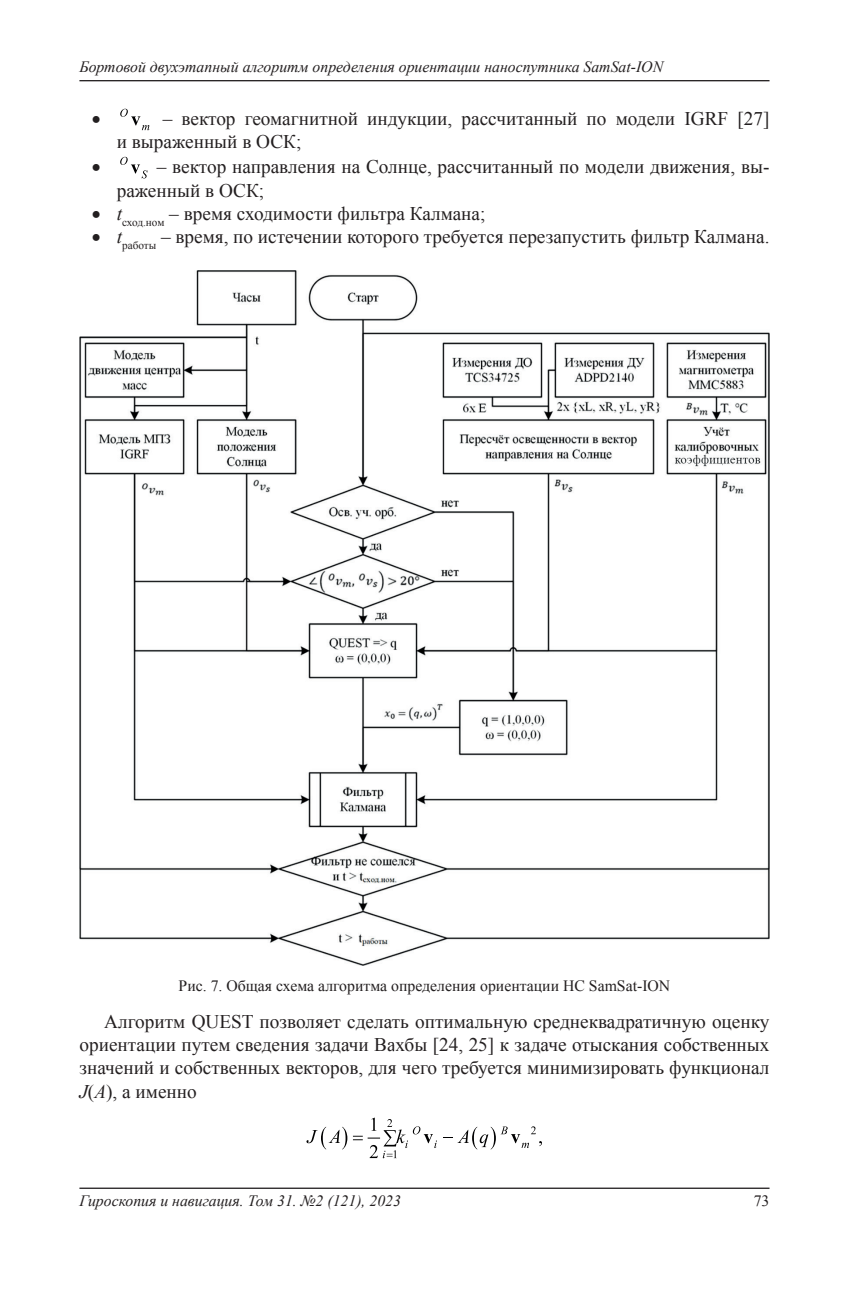
<style>
.page{position:relative;width:844px;height:1290px;background:#fff}
.page>*{position:absolute;margin:0;border:0;box-sizing:border-box;transform-origin:0 0}
.t1{font:19.25px/23.1px "Times New Roman";color:#231f20}
.t2{font:19.25px "Symbol";color:#231f20}
.t3{font:italic 15.75px "Times New Roman";color:#231f20}
.t4{font:15.75px "Times New Roman";color:#231f20}
.s1{font-style:italic}
.s2{color:#fff}
</style>
<div class="page">
<hr style="left:79px;top:80px;width:690px;height:1px;background:#231f20">
<hr style="left:79px;top:1187px;width:690px;height:2px;background:#231f20">
<svg style="left:120px;top:109px;width:29px;height:21px"></svg>
<svg style="left:120px;top:157px;width:28px;height:21px"></svg>
<svg style="left:353px;top:1136px;width:9px;height:4px"></svg>
<svg style="left:306px;top:1126px;width:41px;height:23px"></svg>
<svg style="left:368px;top:1117px;width:69px;height:41px"></svg>
<svg style="left:443px;top:1126px;width:99px;height:23px"></svg>
<img style="left:79px;top:270px;width:690px;height:695px">
<p class="t3" style="left:79px;top:56px;width:585px">Бортовой двухэтапный алгоритм определения ориентации наноспутника SamSat-ION</p>
<p class="t2" style="left:92px;top:106px;width:10px">•</p>
<p class="t1" style="left:117px;top:107px;width:654px;text-indent:46px">– вектор геомагнитной индукции, рассчитанный по модели IGRF [27] и выраженный в ОСК;</p>
<p class="t2" style="left:92px;top:154px;width:10px">•</p>
<p class="t1" style="left:117px;top:155px;width:654px;text-indent:40px">– вектор направления на Солнце, рассчитанный по модели движения, вы&shy;раженный в ОСК;</p>
<p class="t1" style="left:92px;top:201px;width:395px">• <span class="s1">t</span><sub>сход.ном</sub> – время сходимости фильтра Калмана;</p>
<p class="t1" style="left:92px;top:224px;width:679px">• <span class="s1">t</span><sub>работы</sub> – время, по истечении которого требуется перезапустить фильтр Калмана.</p>
<p class="t4" style="left:178px;top:975px;width:493px">Рис. 7. Общая схема алгоритма определения ориентации НС SamSat-ION</p>
<p class="t1" style="left:79px;top:1010px;width:691px;text-align:justify;text-indent:25px">Алгоритм QUEST позволяет сделать оптимальную среднеквадратичную оценку ориентации путем сведения задачи Ва<span class="s2">хбы [24, 25] к</span> задаче отыскания собственных значений и собственных векторов, для чего требуется минимизировать функционал <span class="s1">J</span>(<span class="s1">A</span>), а именно</p>
<p class="t3" style="left:79px;top:1190px;width:323px">Гироскопия и навигация. Том 31. №2 (121), 2023</p>
<p class="t4" style="left:753px;top:1190px;width:17px">73</p>
</div>
